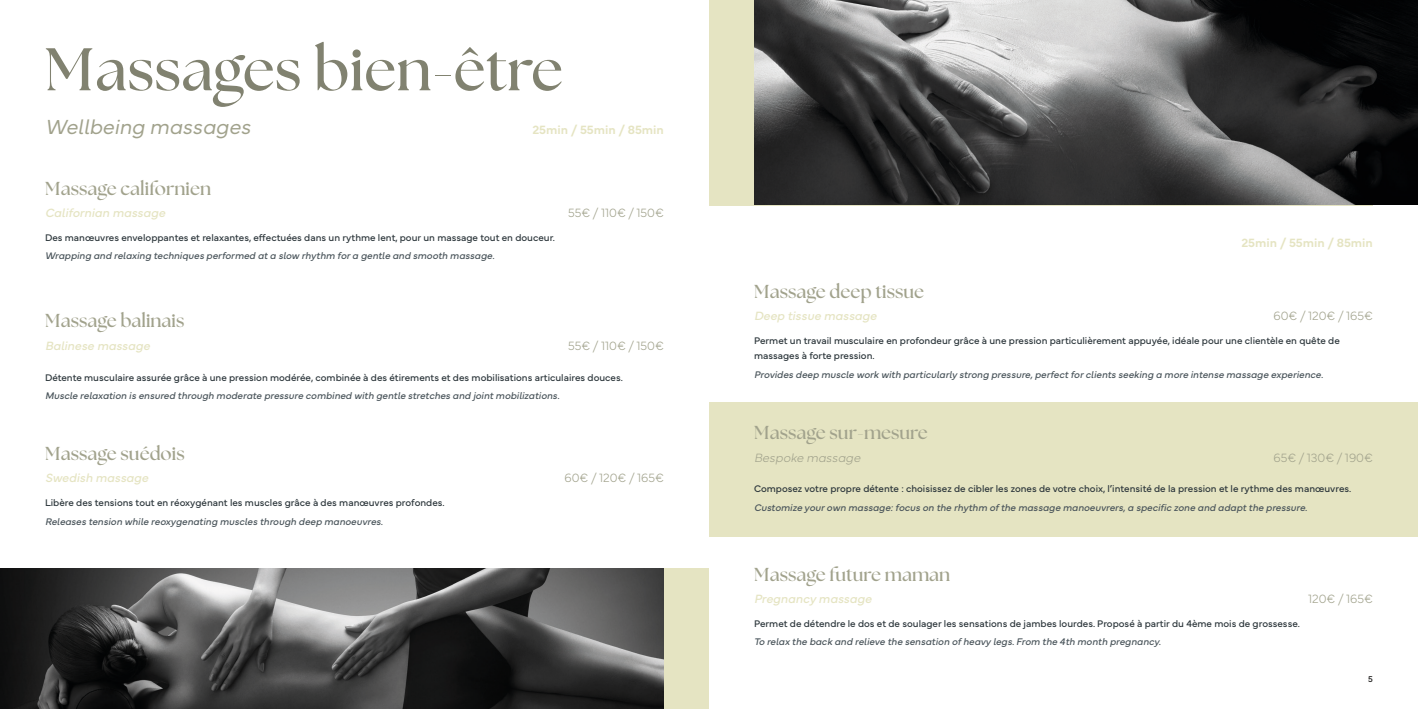
<style>
.page{position:relative;width:1418px;height:709px;background:#fff}
.page>*{position:absolute;margin:0;border:0;box-sizing:border-box;transform-origin:0 0}
.t1{font:700 60px "The Seasons";color:#818270}
.t2{font:italic 300 21.25px "Mundial";color:#a1a28c}
.Treatment_title{font:700 18.75px "The Seasons";color:#a1a28c}
.Treatment_title_english{font:italic 12.5px "Mundial";color:#e5e4c2}
.t3{font:100 12.5px "Mundial";color:#a1a28c}
.t4{font:600 12.5px "Mundial";color:#e5e4c2}
.Treatment_title_english-2{font:italic 100 12.5px "Mundial";color:#a1a28c}
.t5{font:10px/15px "Mundial";color:#2c363b}
.t6{font:italic 10px "Mundial";color:#49545a}
.t7{font:8.75px "Mundial";color:#1b1a19}
</style>
<div class="page">
<div style="left:709px;top:402px;width:708px;height:135px;background:#e5e4c2"></div>
<div style="left:45px;top:569px;width:664px;height:140px;background:#e5e4c2"></div>
<div style="left:709px;top:0;width:663px;height:206px;background:#e5e4c2"></div>
<img style="left:0;top:569px;width:664px;height:140px">
<img style="left:754px;top:0;width:663px;height:204px">
<p class="t1" style="left:45px;top:29px;width:519px">Massages bien-être</p>
<p class="t2" style="left:45px;top:110px;width:207px">Wellbeing massages</p>
<p class="t4" style="left:532px;top:120px;width:133px">25min / 55min / 85min</p>
<p class="Treatment_title" style="left:45px;top:175px;width:168px">Massage californien</p>
<p class="Treatment_title_english" style="left:45px;top:203px;width:122px">Californian massage</p>
<p class="t3" style="left:568px;top:203px;width:97px">55€ / 110€ / 150€</p>
<p class="t5" style="left:45px;top:229px;width:511px">Des manœuvres enveloppantes et relaxantes, effectuées dans un rythme lent, pour un massage tout en douceur.</p>
<p class="t6" style="left:45px;top:248px;width:451px">Wrapping and relaxing techniques performed at a slow rhythm for a gentle and smooth massage.</p>
<p class="Treatment_title" style="left:45px;top:308px;width:141px">Massage balinais</p>
<p class="Treatment_title_english" style="left:45px;top:336px;width:106px">Balinese massage</p>
<p class="t3" style="left:568px;top:336px;width:97px">55€ / 110€ / 150€</p>
<p class="t5" style="left:45px;top:368px;width:579px">Détente musculaire assurée grâce à une pression modérée, combinée à des étirements et des mobilisations articulaires douces.</p>
<p class="t6" style="left:45px;top:388px;width:516px">Muscle relaxation is ensured through moderate pressure combined with gentle stretches and joint mobilizations.</p>
<p class="Treatment_title" style="left:45px;top:440px;width:141px">Massage suédois</p>
<p class="Treatment_title_english" style="left:45px;top:468px;width:105px">Swedish massage</p>
<p class="t3" style="left:564px;top:468px;width:101px">60€ / 120€ / 165€</p>
<p class="t5" style="left:45px;top:494px;width:401px">Libère des tensions tout en réoxygénant les muscles grâce à des manœuvres profondes.</p>
<p class="t6" style="left:45px;top:513px;width:339px">Releases tension while reoxygenating muscles through deep manoeuvres.</p>
<p class="t4" style="left:1241px;top:233px;width:133px">25min / 55min / 85min</p>
<p class="Treatment_title" style="left:754px;top:279px;width:172px">Massage deep tissue</p>
<p class="Treatment_title_english" style="left:754px;top:306px;width:124px">Deep tissue massage</p>
<p class="t3" style="left:1273px;top:306px;width:101px">60€ / 120€ / 165€</p>
<p class="t5" style="left:754px;top:332px;width:587px">Permet un travail musculaire en profondeur grâce à une pression particulièrement appuyée, idéale pour une clientèle en quête de massages à forte pression.</p>
<p class="t6" style="left:754px;top:366px;width:570px">Provides deep muscle work with particularly strong pressure, perfect for clients seeking a more intense massage experience.</p>
<p class="Treatment_title" style="left:754px;top:420px;width:175px">Massage sur-mesure</p>
<p class="Treatment_title_english-2" style="left:754px;top:448px;width:108px">Bespoke massage</p>
<p class="t3" style="left:1273px;top:448px;width:101px">65€ / 130€ / 190€</p>
<p class="t5" style="left:754px;top:480px;width:599px">Composez votre propre détente : choisissez de cibler les zones de votre choix, l’intensité de la pression et le rythme des manœuvres.</p>
<p class="t6" style="left:754px;top:500px;width:555px">Customize your own massage: focus on the rhythm of the massage manoeuvrers, a specific zone and adapt the pressure.</p>
<p class="Treatment_title" style="left:754px;top:561px;width:198px">Massage future maman</p>
<p class="Treatment_title_english" style="left:754px;top:589px;width:119px">Pregnancy massage</p>
<p class="t3" style="left:1307px;top:589px;width:66px">120€ / 165€</p>
<p class="t5" style="left:754px;top:615px;width:547px">Permet de détendre le dos et de soulager les sensations de jambes lourdes. Proposé à partir du 4ème mois de grossesse.</p>
<p class="t6" style="left:754px;top:634px;width:408px">To relax the back and relieve the sensation of heavy legs. From the 4th month pregnancy.</p>
<p class="t7" style="left:1368px;top:672px;width:6px">5</p>
</div>
